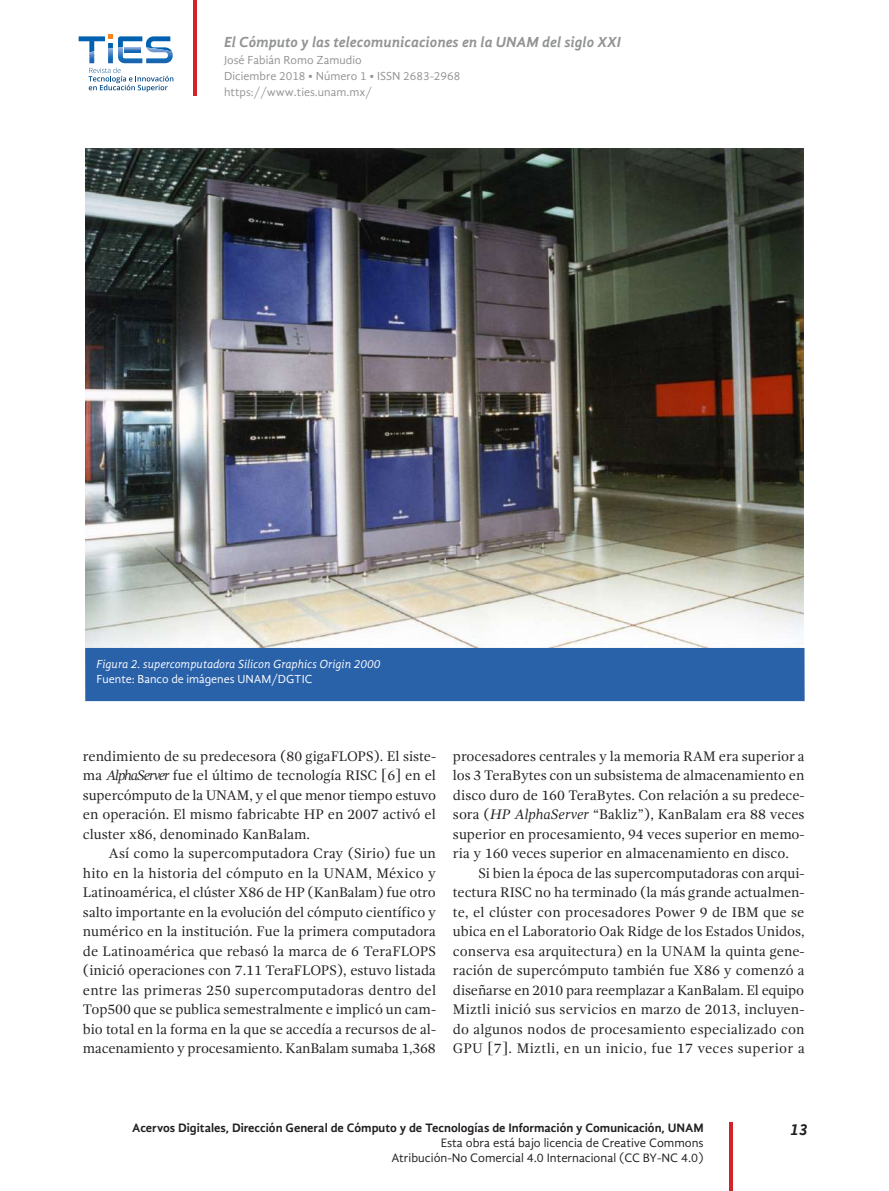
<style>
.page{position:relative;width:889px;height:1191px;background:#fff}
.page>*{position:absolute;margin:0;border:0;box-sizing:border-box;transform-origin:0 0}
.t1{font:italic 700 16.5px "Gandhi Sans";color:#231f20}
.t2{font:italic 700 15px "Gandhi Sans";color:#929394}
.t3{font:14.25px/19.5px "Gandhi Serif";color:#231f20;text-align:justify}
.t4{font:12.6px/15px "Gandhi Sans";color:#231f20;text-align:right}
.t5{font:700 12.6px "Gandhi Sans";color:#231f20}
.t6{font:12px/16px "Gandhi Sans";color:#929394}
.t7{font:italic 12px "Gandhi Sans";color:#fff}
.t8{font:12px "Gandhi Sans";color:#fff}
.t9{font:12px "Gandhi Sans";color:#939598}
.s1{font-style:italic}
</style>
<div class="page">
<hr style="left:193px;top:0;width:3px;height:95px;background:#d1232a">
<hr style="left:729px;top:1121px;width:3px;height:70px;background:#d1232a">
<svg style="left:79px;top:34px;width:94px;height:58px"></svg>
<img style="left:85px;top:149px;width:719px;height:499px">
<div style="left:85px;top:648px;width:719px;height:53px;background:#2a62aa"></div>
<p class="t2" style="left:224px;top:33px;width:398px">El Cómputo y las telecomunicaciones en la UNAM del siglo XXI</p>
<p class="t6" style="left:224px;top:52px;width:238px">José Fabián Romo Zamudio<br>Diciembre 2018 • Número 1 • ISSN 2683-2968</p>
<p class="t9" style="left:224px;top:86px;width:149px">https://www.ties.unam.mx/</p>
<p class="t7" style="left:96px;top:657px;width:285px">Figura 2. supercomputadora Silicon Graphics Origin 2000</p>
<p class="t8" style="left:96px;top:672px;width:217px">Fuente: Banco de imágenes UNAM/DGTIC</p>
<p class="t3" style="left:83px;top:746px;width:355px">rendimiento de su predecesora (80 gigaFLOPS). El siste&shy;ma <span class="s1">AlphaServer</span> fue el último de tecnología RISC [6] en el supercómputo de la UNAM, y el que menor tiempo estuvo en operación. El mismo fabricabte HP en 2007 activó el cluster x86, denominado KanBalam.</p>
<p class="t3" style="left:83px;top:843px;width:355px;text-indent:26px">Así como la supercomputadora Cray (Sirio) fue un hito en la historia del cómputo en la UNAM, México y Latinoamérica, el clúster X86 de HP (KanBalam) fue otro salto importante en la evolución del cómputo científico y numérico en la institución. Fue la primera computadora de Latinoamérica que rebasó la marca de 6 TeraFLOPS (inició operaciones con 7.11 TeraFLOPS), estuvo listada entre las primeras 250 supercomputadoras dentro del Top500 que se publica semestralmente e implicó un cam&shy;bio total en la forma en la que se accedía a recursos de al&shy;macenamiento y procesamiento. KanBalam sumaba 1,368</p>
<p class="t3" style="left:453px;top:746px;width:353px">procesadores centrales y la memoria RAM era superior a los 3 TeraBytes con un subsistema de almacenamiento en disco duro de 160 TeraBytes. Con relación a su predece&shy;sora (<span class="s1">HP AlphaServer</span> “Bakliz”), KanBalam era 88 veces superior en procesamiento, 94 veces superior en memo&shy;ria y 160 veces superior en almacenamiento en disco.</p>
<p class="t3" style="left:453px;top:863px;width:353px;text-indent:26px">Si bien la época de las supercomputadoras con arqui&shy;tectura RISC no ha terminado (la más grande actualmen&shy;te, el clúster con procesadores Power 9 de IBM que se ubica en el Laboratorio Oak Ridge de los Estados Unidos, conserva esa arquitectura) en la UNAM la quinta gene&shy;ración de supercómputo también fue X86 y comenzó a diseñarse en 2010 para reemplazar a KanBalam. El equipo Miztli inició sus servicios en marzo de 2013, incluyen&shy;do algunos nodos de procesamiento especializado con GPU [7]. Miztli, en un inicio, fue 17 veces superior a</p>
<p class="t5" style="left:132px;top:1120px;width:573px">Acervos Digitales, Dirección General de Cómputo y de Tecnologías de Información y Comunicación, UNAM</p>
<p class="t1" style="left:790px;top:1119px;width:20px">13</p>
<p class="t4" style="left:391px;top:1134px;width:314px">Esta obra está bajo licencia de Creative Commons<br>Atribución-No Comercial 4.0 Internacional (CC BY-NC 4.0)</p>
</div>
